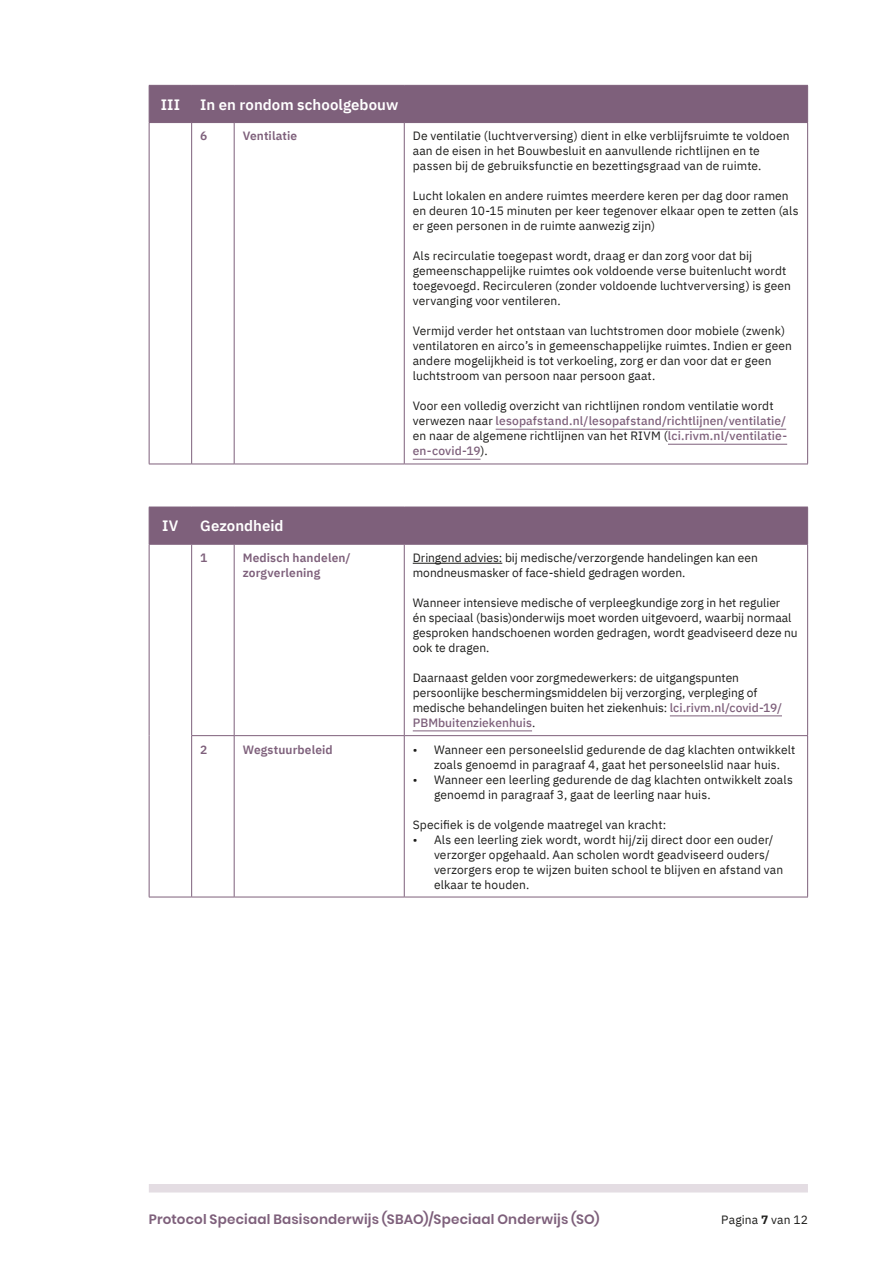
<style>
.page{position:relative;width:893px;height:1263px;background:#fff}
.page>*{position:absolute;margin:0;border:0;box-sizing:border-box;transform-origin:0 0}
.tabel_titel{font:600 15px "IBM Plex Sans";color:#fff}
.tabel_nummer{font:600 15px "IBM Plex Sans";color:#fff}
.t1{font:600 13.5px "Poppins";letter-spacing:.015em;color:#7e607b}
.tabel{font:12px/15px "IBM Plex Sans";letter-spacing:.01em;color:#1d1d1b}
.tabel_kopje{font:600 12px/15px "IBM Plex Sans";letter-spacing:.01em;color:#7e607b}
.s1{font-weight:500;color:#7e607b}
.s2{font-weight:700}
</style>
<div class="page">
<div style="left:149px;top:1184px;width:659px;height:8px;background:#e4dde3"></div>
<div style="left:150px;top:86px;width:657px;height:36px;background:#7e607b"></div>
<hr style="left:149px;top:85px;width:43px;height:1px;background:#7e607b">
<hr style="left:149px;top:86px;width:1px;height:36px;background:#7e607b">
<hr style="left:192px;top:85px;width:42px;height:1px;background:#7e607b">
<hr style="left:191px;top:86px;width:1px;height:36px;background:#7e607b">
<hr style="left:234px;top:85px;width:170px;height:1px;background:#7e607b">
<hr style="left:404px;top:85px;width:404px;height:1px;background:#7e607b">
<hr style="left:807px;top:86px;width:1px;height:36px;background:#7e607b">
<hr style="left:149px;top:122px;width:43px;height:1px;background:#7e607b">
<hr style="left:149px;top:123px;width:1px;height:341px;background:#7e607b">
<hr style="left:149px;top:464px;width:43px;height:1px;background:#7e607b">
<hr style="left:192px;top:122px;width:42px;height:1px;background:#7e607b">
<hr style="left:191px;top:123px;width:1px;height:341px;background:#7e607b">
<hr style="left:234px;top:122px;width:170px;height:1px;background:#7e607b">
<hr style="left:234px;top:123px;width:1px;height:341px;background:#7e607b">
<hr style="left:404px;top:122px;width:404px;height:1px;background:#7e607b">
<hr style="left:404px;top:123px;width:1px;height:341px;background:#7e607b">
<hr style="left:807px;top:123px;width:1px;height:341px;background:#7e607b">
<hr style="left:192px;top:464px;width:42px;height:1px;background:#7e607b">
<hr style="left:234px;top:464px;width:170px;height:1px;background:#7e607b">
<hr style="left:404px;top:464px;width:404px;height:1px;background:#7e607b">
<hr style="left:496px;top:429px;width:290px;height:1px;background:#7e607b">
<hr style="left:668px;top:444px;width:119px;height:1px;background:#7e607b">
<hr style="left:413px;top:459px;width:67px;height:1px;background:#7e607b">
<div style="left:150px;top:508px;width:657px;height:36px;background:#7e607b"></div>
<hr style="left:149px;top:507px;width:43px;height:1px;background:#7e607b">
<hr style="left:149px;top:507px;width:1px;height:37px;background:#7e607b">
<hr style="left:192px;top:507px;width:42px;height:1px;background:#7e607b">
<hr style="left:191px;top:507px;width:1px;height:37px;background:#7e607b">
<hr style="left:234px;top:507px;width:170px;height:1px;background:#7e607b">
<hr style="left:404px;top:507px;width:404px;height:1px;background:#7e607b">
<hr style="left:807px;top:507px;width:1px;height:37px;background:#7e607b">
<hr style="left:149px;top:544px;width:43px;height:1px;background:#7e607b">
<hr style="left:149px;top:544px;width:1px;height:192px;background:#7e607b">
<hr style="left:149px;top:736px;width:1px;height:161px;background:#7e607b">
<hr style="left:149px;top:897px;width:43px;height:1px;background:#7e607b">
<hr style="left:192px;top:544px;width:42px;height:1px;background:#7e607b">
<hr style="left:191px;top:544px;width:1px;height:191px;background:#7e607b">
<hr style="left:234px;top:544px;width:170px;height:1px;background:#7e607b">
<hr style="left:234px;top:544px;width:1px;height:191px;background:#7e607b">
<hr style="left:404px;top:544px;width:404px;height:1px;background:#7e607b">
<hr style="left:404px;top:544px;width:1px;height:191px;background:#7e607b">
<hr style="left:807px;top:544px;width:1px;height:191px;background:#7e607b">
<hr style="left:191px;top:735px;width:43px;height:1px;background:#7e607b">
<hr style="left:191px;top:736px;width:1px;height:161px;background:#7e607b">
<hr style="left:234px;top:735px;width:170px;height:1px;background:#7e607b">
<hr style="left:234px;top:736px;width:1px;height:161px;background:#7e607b">
<hr style="left:404px;top:735px;width:404px;height:1px;background:#7e607b">
<hr style="left:404px;top:736px;width:1px;height:161px;background:#7e607b">
<hr style="left:807px;top:736px;width:1px;height:161px;background:#7e607b">
<hr style="left:192px;top:897px;width:42px;height:1px;background:#7e607b">
<hr style="left:234px;top:897px;width:170px;height:1px;background:#7e607b">
<hr style="left:404px;top:897px;width:404px;height:1px;background:#7e607b">
<hr style="left:413px;top:563px;width:89px;height:1px;background:#1d1d1b">
<hr style="left:670px;top:715px;width:112px;height:1px;background:#7e607b">
<hr style="left:413px;top:730px;width:119px;height:1px;background:#7e607b">
<p class="tabel_nummer" style="left:161px;top:93px;width:21px">III</p>
<p class="tabel_titel" style="left:200px;top:93px;width:200px">In en rondom schoolgebouw</p>
<p class="tabel_kopje" style="left:200px;top:128px;width:9px">6</p>
<p class="tabel_kopje" style="left:243px;top:128px;width:56px">Ventilatie</p>
<p class="tabel" style="left:413px;top:128px;width:378px">De ventilatie (luchtverversing) dient in elke verblijfsruimte te voldoen aan de eisen in het Bouwbesluit en aanvullende richtlijnen en te passen bij de gebruiksfunctie en bezettingsgraad van de ruimte.</p>
<p class="tabel" style="left:413px;top:188px;width:387px">Lucht lokalen en andere ruimtes meerdere keren per dag door ramen en deuren 10-15 minuten per keer tegenover elkaar open te zetten (als er geen personen in de ruimte aanwezig zijn)</p>
<p class="tabel" style="left:413px;top:248px;width:380px">Als recirculatie toegepast wordt, draag er dan zorg voor dat bij gemeenschappelijke ruimtes ook voldoende verse buitenlucht wordt toegevoegd. Recirculeren (zonder voldoende luchtverversing) is geen vervanging voor ventileren.</p>
<p class="tabel" style="left:413px;top:323px;width:381px">Vermijd verder het ontstaan van luchtstromen door mobiele (zwenk) ventilatoren en airco’s in gemeenschappelijke ruimtes. Indien er geen andere mogelijkheid is tot verkoeling, zorg er dan voor dat er geen luchtstroom van persoon naar persoon gaat.</p>
<p class="tabel" style="left:413px;top:398px;width:376px">Voor een volledig overzicht van richtlijnen rondom ventilatie wordt verwezen naar <span class="s1">lesopafstand.nl/lesopafstand/richtlijnen/ventilatie/ </span>en naar de algemene richtlijnen van het RIVM (<span class="s1">lci.rivm.nl/ventilatie&shy;en-covid-19</span>).</p>
<p class="tabel_nummer" style="left:162px;top:514px;width:18px">IV</p>
<p class="tabel_titel" style="left:200px;top:514px;width:85px">Gezondheid</p>
<p class="tabel_kopje" style="left:200px;top:549px;width:9px">1</p>
<p class="tabel_kopje" style="left:243px;top:549px;width:110px">Medisch handelen/ zorgverlening</p>
<p class="tabel" style="left:413px;top:549px;width:347px">Dringend advies: bij medische/verzorgende handelingen kan een mondneusmasker of face-shield gedragen worden.</p>
<p class="tabel" style="left:413px;top:594px;width:386px">Wanneer intensieve medische of verpleegkundige zorg in het regulier<br>én speciaal (basis)onderwijs moet worden uitgevoerd, waarbij normaal gesproken handschoenen worden gedragen, wordt geadviseerd deze nu ook te dragen.</p>
<p class="tabel" style="left:413px;top:669px;width:371px">Daarnaast gelden voor zorgmedewerkers: de uitgangspunten persoonlijke beschermingsmiddelen bij verzorging, verpleging of medische behandelingen buiten het ziekenhuis: <span class="s1">lci.rivm.nl/covid-19/ PBMbuitenziekenhuis</span>.</p>
<p class="tabel_kopje" style="left:200px;top:741px;width:9px">2</p>
<p class="tabel_kopje" style="left:243px;top:741px;width:92px">Wegstuurbeleid</p>
<p class="tabel" style="left:413px;top:741px;width:384px;text-align:center">• Wanneer een personeelslid gedurende de dag klachten ontwikkelt zoals genoemd in paragraaf 4, gaat het personeelslid naar huis.</p>
<p class="tabel" style="left:434px;top:771px;width:360px;text-indent:-21px">• Wanneer een leerling gedurende de dag klachten ontwikkelt zoals genoemd in paragraaf 3, gaat de leerling naar huis.</p>
<p class="tabel" style="left:413px;top:816px;width:255px">Specifiek is de volgende maatregel van kracht:</p>
<p class="tabel" style="left:434px;top:831px;width:351px;text-indent:-21px">• Als een leerling ziek wordt, wordt hij/zij direct door een ouder/ verzorger opgehaald. Aan scholen wordt geadviseerd ouders/ verzorgers erop te wijzen buiten school te blijven en afstand van elkaar te houden.</p>
<p class="t1" style="left:149px;top:1211px;width:452px">Protocol Speciaal Basisonderwijs (SBAO)/Speciaal Onderwijs (SO)</p>
<p class="tabel" style="left:721px;top:1211px;width:88px">Pagina <span class="s2">7</span> van 12</p>
</div>
